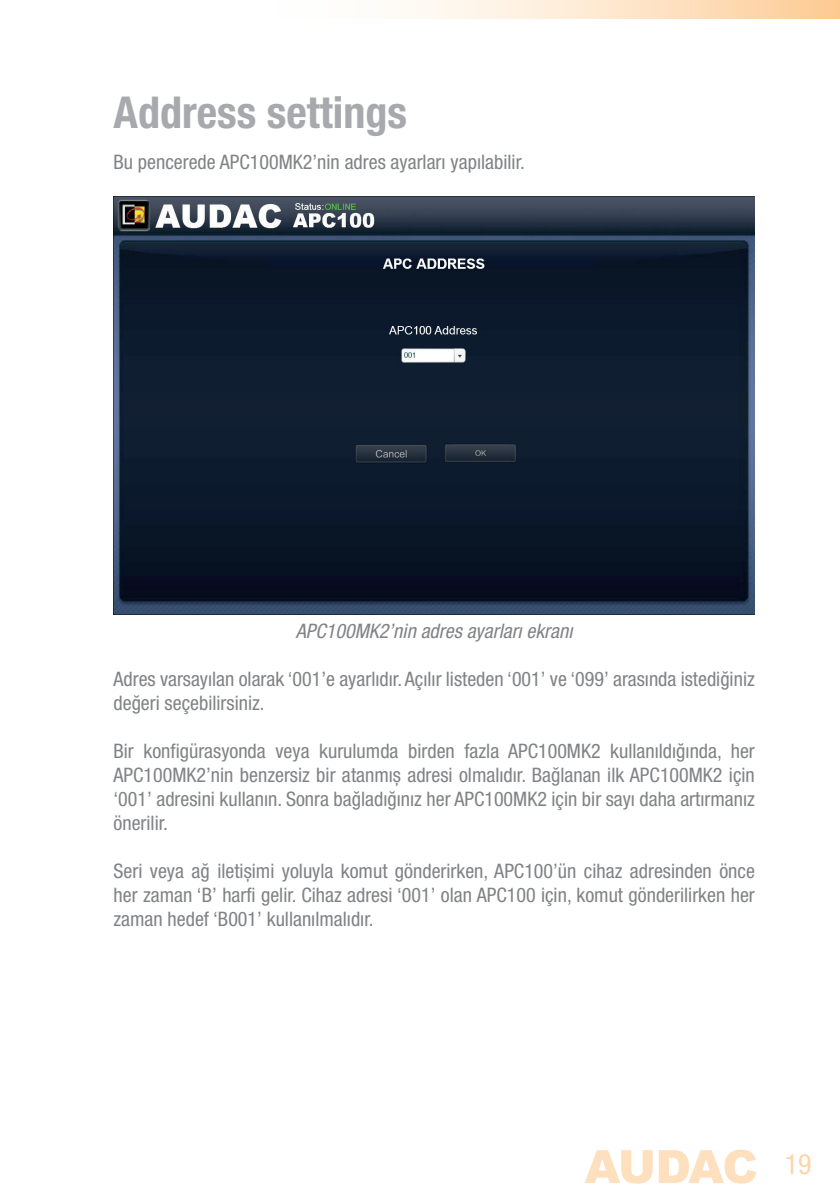
<style>
.page{position:relative;width:840px;height:1191px;background:#fff}
.page>*{position:absolute;margin:0;border:0;box-sizing:border-box;transform-origin:0 0}
.t1{font:700 condensed 44px "Helvetica Neue LT Pro";color:#a8a9ad}
.t2{font:condensed 28px "Helvetica Neue LT Pro";color:#fdd5a8}
.t3{font:condensed 20px/24px "Helvetica Neue LT Pro";color:#808285;text-align:justify}
.t4{font:italic condensed 20px "Helvetica Neue LT Pro";color:#808285}
</style>
<div class="page">
<div style="left:246px;top:0;width:593px;height:18px;background:linear-gradient(to right,#fff,#fdd09e)"></div>
<svg style="left:584px;top:1150px;width:68px;height:33px"></svg>
<svg style="left:658px;top:1149px;width:98px;height:34px"></svg>
<img style="left:113px;top:197px;width:641px;height:417px">
<h1 class="t1" style="left:113px;top:86px;width:295px">Address settings</h1>
<p class="t3" style="left:113px;top:150px;width:412px">Bu pencerede APC100MK2’nin adres ayarları yapılabilir.</p>
<p class="t4" style="left:296px;top:619px;width:278px">APC100MK2’nin adres ayarları ekranı</p>
<p class="t3" style="left:113px;top:667px;width:642px">Adres varsayılan olarak ‘001’e ayarlıdır. Açılır listeden ‘001’ ve ‘099’ arasında istediğiniz değeri seçebilirsiniz.</p>
<p class="t3" style="left:113px;top:739px;width:642px">Bir konfigürasyonda veya kurulumda birden fazla APC100MK2 kullanıldığında, her APC100MK2’nin benzersiz bir atanmış adresi olmalıdır. Bağlanan ilk APC100MK2 için ‘001’ adresini kullanın. Sonra bağladığınız her APC100MK2 için bir sayı daha artırmanız önerilir.</p>
<p class="t3" style="left:113px;top:859px;width:642px">Seri veya ağ iletişimi yoluyla komut gönderirken, APC100’ün cihaz adresinden önce her zaman ‘B’ harfi gelir. Cihaz adresi ‘001’ olan APC100 için, komut gönderilirken her zaman hedef ‘B001’ kullanılmalıdır.</p>
<h2 class="t2" style="left:784px;top:1148px;width:28px">19</h2>
</div>
